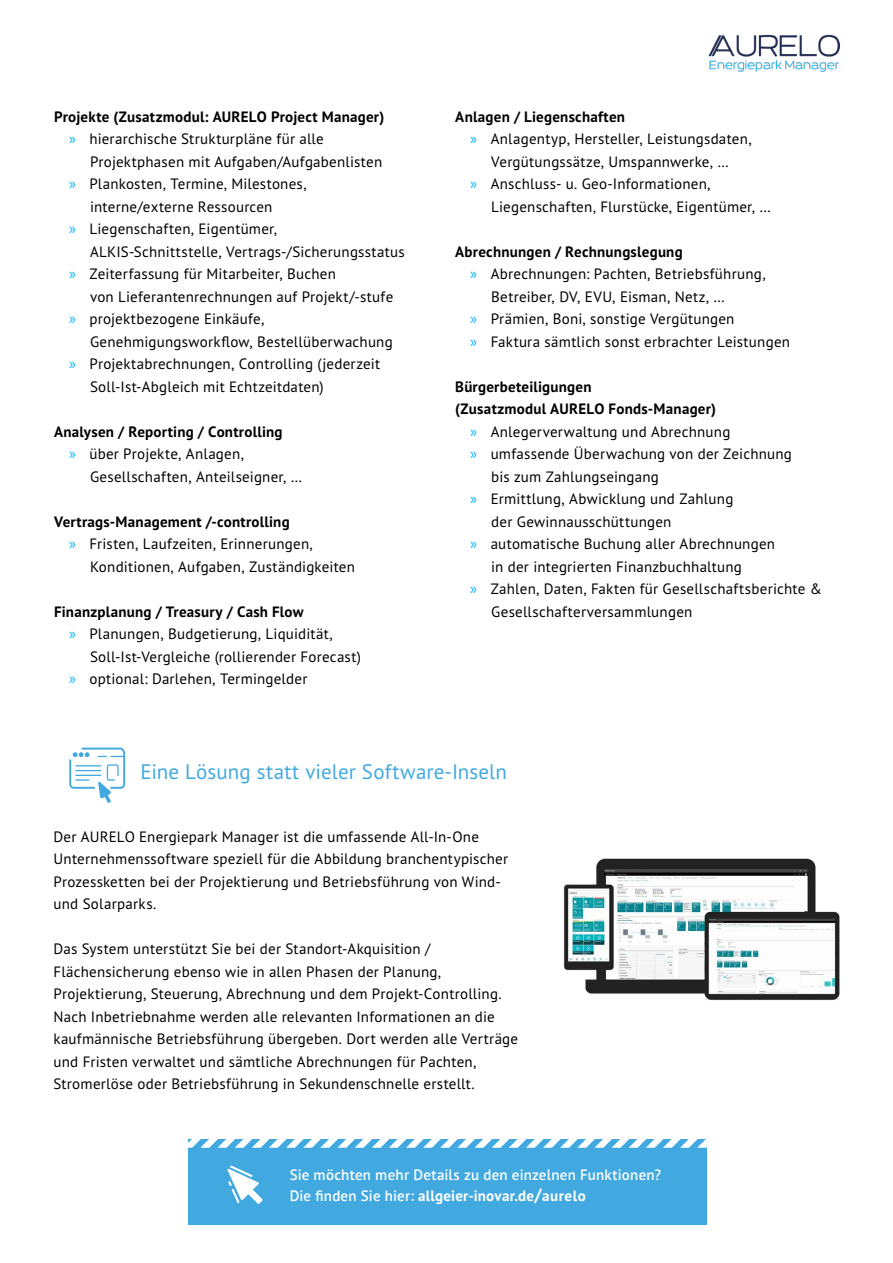
<style>
.page{position:relative;width:893px;height:1263px;background:#fff}
.page>*{position:absolute;margin:0;border:0;box-sizing:border-box;transform-origin:0 0}
.t1{font:21px "PT Sans Pro";letter-spacing:.005em;color:#42a9e0}
.t2{font:15px/22.5px "PT Sans Pro";letter-spacing:.015em;color:#000}
.t3{font:700 15px/22.5px "PT Sans Pro";letter-spacing:.015em;color:#000}
.t4{font:600 15px/21.6px "PT Sans Pro";letter-spacing:.015em;color:#fff}
.s1{font-family:"Myriad Pro";font-weight:400;font-size:16.5px;color:#00b1ff}
.s2{font-weight:400}
.s3{font-family:"Myriad Pro";font-size:16.5px;color:#00b1ff}
.s4{font-weight:700}
.s5{font-weight:700;font-size:18px}
</style>
<div class="page">
<img style="left:708px;top:34px;width:131px;height:38px">
<img style="left:564px;top:858px;width:276px;height:143px">
<svg style="left:69px;top:748px;width:56px;height:55px"></svg>
<div style="left:188px;top:1139px;width:518px;height:85px;background:#42a9e0"></div>
<svg style="left:227px;top:1165px;width:36px;height:39px"></svg>
<svg style="left:188px;top:1139px;width:519px;height:9px"></svg>
<p class="t3" style="left:69px;top:105px;width:317px;text-indent:-15px">Projekte (Zusatzmodul: AURELO Project Manager) <span class="s1">»</span> <span class="s2">hierarchische Strukturpläne für alle</span></p>
<p class="t2" style="left:90px;top:150px;width:294px">Projektphasen mit Aufgaben/Aufgabenlisten</p>
<p class="t2" style="left:69px;top:172px;width:239px"><span class="s3">»</span> Plankosten, Termine, Milestones,</p>
<p class="t2" style="left:90px;top:195px;width:184px">interne/externe Ressourcen</p>
<p class="t2" style="left:69px;top:217px;width:210px"><span class="s3">»</span> Liegenschaften, Eigentümer,</p>
<p class="t2" style="left:90px;top:240px;width:316px">ALKIS-Schnittstelle, Vertrags-/Sicherungsstatus</p>
<p class="t2" style="left:69px;top:262px;width:268px"><span class="s3">»</span> Zeiterfassung für Mitarbeiter, Buchen</p>
<p class="t2" style="left:90px;top:285px;width:305px">von Lieferantenrechnungen auf Projekt/-stufe</p>
<p class="t2" style="left:69px;top:307px;width:197px"><span class="s3">»</span> projektbezogene Einkäufe,</p>
<p class="t2" style="left:90px;top:330px;width:304px">Genehmigungsworkflow, Bestellüberwachung</p>
<p class="t2" style="left:69px;top:352px;width:313px"><span class="s3">»</span> Projektabrechnungen, Controlling (jederzeit</p>
<p class="t2" style="left:90px;top:375px;width:235px">Soll-Ist-Abgleich mit Echtzeitdaten)</p>
<p class="t3" style="left:69px;top:420px;width:215px;text-indent:-15px">Analysen / Reporting / Controlling <span class="s1">»</span> <span class="s2">über Projekte, Anlagen,</span></p>
<p class="t2" style="left:90px;top:465px;width:214px">Gesellschaften, Anteilseigner, …</p>
<p class="t3" style="left:54px;top:510px;width:237px">Vertrags-Management /-controlling</p>
<p class="t2" style="left:69px;top:532px;width:246px"><span class="s3">»</span> Fristen, Laufzeiten, Erinnerungen,</p>
<p class="t2" style="left:90px;top:555px;width:266px">Konditionen, Aufgaben, Zuständigkeiten</p>
<p class="t3" style="left:54px;top:600px;width:251px">Finanzplanung / Treasury / Cash Flow</p>
<p class="t2" style="left:69px;top:622px;width:265px"><span class="s3">»</span> Planungen, Budgetierung, Liquidität,</p>
<p class="t2" style="left:90px;top:645px;width:272px">Soll-Ist-Vergleiche (rollierender Forecast)</p>
<p class="t2" style="left:69px;top:667px;width:240px"><span class="s3">»</span> optional: Darlehen, Termingelder</p>
<p class="t3" style="left:455px;top:105px;width:171px">Anlagen / Liegenschaften</p>
<p class="t2" style="left:470px;top:127px;width:283px"><span class="s3">»</span> Anlagentyp, Hersteller, Leistungsdaten,</p>
<p class="t2" style="left:491px;top:150px;width:239px">Vergütungssätze, Umspannwerke, …</p>
<p class="t2" style="left:470px;top:172px;width:242px"><span class="s3">»</span> Anschluss- u. Geo-Informationen,</p>
<p class="t2" style="left:491px;top:195px;width:281px">Liegenschaften, Flurstücke, Eigentümer, …</p>
<p class="t3" style="left:455px;top:240px;width:229px">Abrechnungen / Rechnungslegung</p>
<p class="t2" style="left:470px;top:262px;width:297px"><span class="s3">»</span> Abrechnungen: Pachten, Betriebsführung,</p>
<p class="t2" style="left:491px;top:285px;width:235px">Betreiber, DV, EVU, Eisman, Netz, …</p>
<p class="t2" style="left:470px;top:307px;width:266px"><span class="s3">»</span> Prämien, Boni, sonstige Vergütungen</p>
<p class="t2" style="left:470px;top:330px;width:321px"><span class="s3">»</span> Faktura sämtlich sonst erbrachter Leistungen</p>
<p class="t3" style="left:455px;top:375px;width:138px">Bürgerbeteiligungen</p>
<p class="t3" style="left:455px;top:397px;width:262px">(Zusatzmodul AURELO Fonds-Manager)</p>
<p class="t2" style="left:470px;top:420px;width:262px"><span class="s3">»</span> Anlegerverwaltung und Abrechnung</p>
<p class="t2" style="left:470px;top:442px;width:323px"><span class="s3">»</span> umfassende Überwachung von der Zeichnung</p>
<p class="t2" style="left:491px;top:465px;width:169px">bis zum Zahlungseingang</p>
<p class="t2" style="left:470px;top:487px;width:265px"><span class="s3">»</span> Ermittlung, Abwicklung und Zahlung</p>
<p class="t2" style="left:491px;top:510px;width:182px">der Gewinnausschüttungen</p>
<p class="t2" style="left:470px;top:532px;width:306px"><span class="s3">»</span> automatische Buchung aller Abrechnungen</p>
<p class="t2" style="left:491px;top:555px;width:252px">in der integrierten Finanzbuchhaltung</p>
<p class="t2" style="left:470px;top:577px;width:353px"><span class="s3">»</span> Zahlen, Daten, Fakten für Gesellschaftsberichte &amp;</p>
<p class="t2" style="left:491px;top:600px;width:203px">Gesellschafterversammlungen</p>
<h1 class="t1" style="left:140px;top:758px;width:368px">Eine Lösung statt vieler Software-Inseln</h1>
<p class="t2" style="left:54px;top:825px;width:456px">Der AURELO Energiepark Manager ist die umfassende All-In-One Unternehmenssoftware speziell für die Abbildung branchentypischer Prozessketten bei der Projektierung und Betriebsführung von Wind&shy;und Solarparks.</p>
<p class="t2" style="left:54px;top:937px;width:466px">Das System unterstützt Sie bei der Standort-Akquisition / Flächensicherung ebenso wie in allen Phasen der Planung, Projektierung, Steuerung, Abrechnung und dem Projekt-Controlling.<br>Nach Inbetriebnahme werden alle relevanten Informationen an die kaufmännische Betriebsführung übergeben. Dort werden alle Verträge und Fristen verwaltet und sämtliche Abrechnungen für Pachten, Stromerlöse oder Betriebsführung in Sekundenschnelle erstellt.</p>
<p class="t4" style="left:290px;top:1163px;width:373px">Sie möchten mehr Details zu den einzelnen Funktionen?<br>Die finden Sie hier: <span class="s4">allgeier-inovar.de</span><span class="s5">/</span><span class="s4">aurelo</span></p>
</div>
